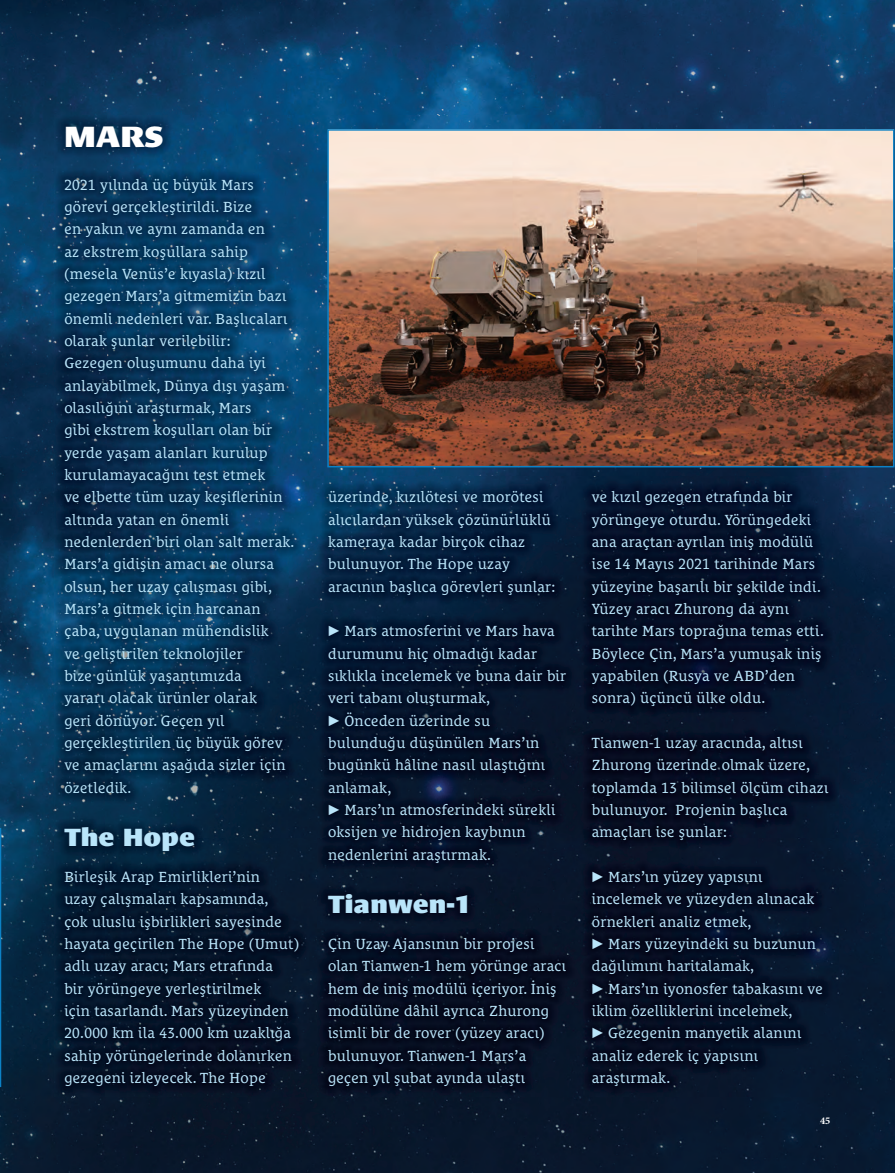
<style>
.page{position:relative;width:895px;height:1173px;background:#fff}
.page>*{position:absolute;margin:0;border:0;box-sizing:border-box;transform-origin:0 0}
.t1{font:900 30px "Le Monde Sans Pro";color:#fff}
.t2{font:900 25.5px "Le Monde Sans Pro";letter-spacing:.02em;color:#b9e5fa}
.t3{font:15px/22.4px "Le Monde Courrier Pro";letter-spacing:.02em;color:#b9e5fa}
.t4{font:700 10.35px "Minion Pro";color:#fff}
</style>
<div class="page">
<img style="left:0;top:0;width:894px;height:1173px">
<img style="left:54px;top:115px;width:784px;height:982px">
<svg style="left:0;top:828px;width:1px;height:259px"></svg>
<img style="left:330px;top:132px;width:561px;height:332px">
<div style="left:327px;top:129px;width:567px;height:338px;border:2px solid #0c81c5"></div>
<h1 class="t1" style="left:64px;top:124px;width:100px">MARS</h1>
<p class="t3" style="left:64px;top:174px;width:231px">2021 yılında üç büyük Mars görevi gerçekleştirildi. Bize<br>en yakın ve aynı zamanda en<br>az ekstrem koşullara sahip (mesela Venüs’e kıyasla) kızıl gezegen Mars’a gitmemizin bazı önemli nedenleri var. Başlıcaları olarak şunlar verilebilir:<br>Gezegen oluşumunu daha iyi anlayabilmek, Dünya dışı yaşam olasılığını araştırmak, Mars<br>gibi ekstrem koşulları olan bir yerde yaşam alanları kurulup kurulamayacağını test etmek<br>ve elbette tüm uzay keşiflerinin altında yatan en önemli nedenlerden biri olan salt merak.<br>Mars’a gidişin amacı ne olursa olsun, her uzay çalışması gibi,<br>Mars’a gitmek için harcanan çaba, uygulanan mühendislik<br>ve geliştirilen teknolojiler<br>bize günlük yaşantımızda<br>yararı olacak ürünler olarak<br>geri dönüyor. Geçen yıl gerçekleştirilen üç büyük görev ve amaçlarını aşağıda sizler için özetledik.</p>
<h2 class="t2" style="left:64px;top:826px;width:132px">The Hope</h2>
<p class="t3" style="left:64px;top:866px;width:236px">Birleşik Arap Emirlikleri’nin<br>uzay çalışmaları kapsamında,<br>çok uluslu işbirlikleri sayesinde hayata geçirilen The Hope (Umut) adlı uzay aracı; Mars etrafında<br>bir yörüngeye yerleştirilmek<br>için tasarlandı. Mars yüzeyinden<br>20.000 km ila 43.000 km uzaklığa sahip yörüngelerinde dolanırken gezegeni izleyecek. The Hope</p>
<p class="t3" style="left:328px;top:487px;width:229px">üzerinde, kızılötesi ve morötesi alıcılardan yüksek çözünürlüklü kameraya kadar birçok cihaz bulunuyor. The Hope uzay aracının başlıca görevleri şunlar:</p>
<p class="t3" style="left:328px;top:621px;width:239px">▶ Mars atmosferini ve Mars hava durumunu hiç olmadığı kadar sıklıkla incelemek ve buna dair bir veri tabanı oluşturmak,<br>▶ Önceden üzerinde su bulunduğu düşünülen Mars’ın bugünkü hâline nasıl ulaştığını anlamak,<br>▶ Mars’ın atmosferindeki sürekli oksijen ve hidrojen kaybının nedenlerini araştırmak.</p>
<h2 class="t2" style="left:328px;top:893px;width:144px">Tianwen-1</h2>
<p class="t3" style="left:328px;top:933px;width:239px">Çin Uzay Ajansının bir projesi olan Tianwen-1 hem yörünge aracı hem de iniş modülü içeriyor. İniş modülüne dâhil ayrıca Zhurong isimli bir de rover (yüzey aracı) bulunuyor. Tianwen-1 Mars’a geçen yıl şubat ayında ulaştı</p>
<p class="t3" style="left:591px;top:487px;width:233px">ve kızıl gezegen etrafında bir yörüngeye oturdu. Yörüngedeki ana araçtan ayrılan iniş modülü ise 14 Mayıs 2021 tarihinde Mars yüzeyine başarılı bir şekilde indi.<br>Yüzey aracı Zhurong da aynı tarihte Mars toprağına temas etti.<br>Böylece Çin, Mars’a yumuşak iniş yapabilen (Rusya ve ABD’den sonra) üçüncü ülke oldu.</p>
<p class="t3" style="left:591px;top:732px;width:238px">Tianwen-1 uzay aracında, altısı<br>Zhurong üzerinde olmak üzere, toplamda 13 bilimsel ölçüm cihazı bulunuyor. Projenin başlıca amaçları ise şunlar:</p>
<p class="t3" style="left:591px;top:866px;width:232px">▶ Mars’ın yüzey yapısını incelemek ve yüzeyden alınacak örnekleri analiz etmek,<br>▶ Mars yüzeyindeki su buzunun dağılımını haritalamak,<br>▶ Mars’ın iyonosfer tabakasını ve iklim özelliklerini incelemek,<br>▶ Gezegenin manyetik alanını analiz ederek iç yapısını araştırmak.</p>
<p class="t4" style="left:819px;top:1114px;width:12px">45</p>
</div>
